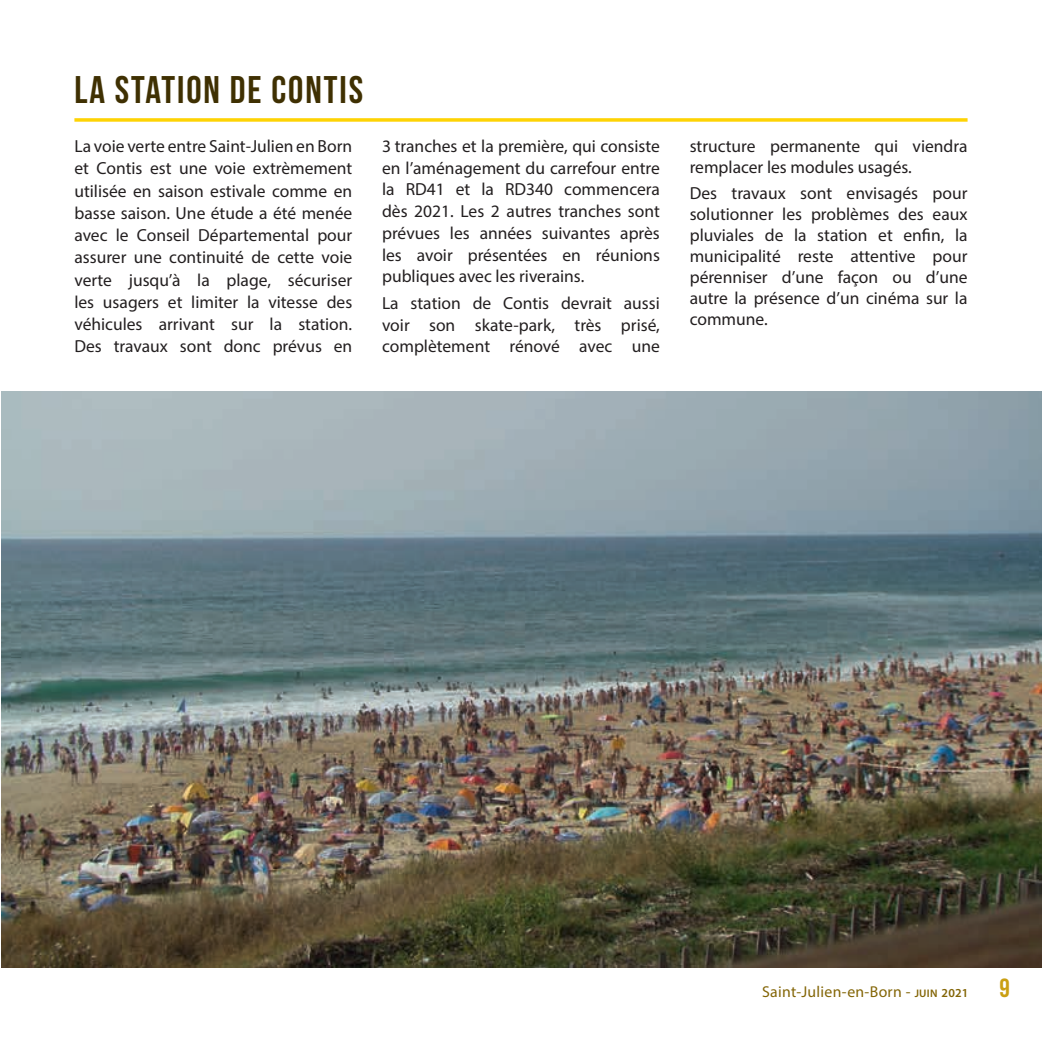
<style>
.page{position:relative;width:1042px;height:1042px;background:#fff}
.page>*{position:absolute;margin:0;border:0;box-sizing:border-box;transform-origin:0 0}
.t1{font:38.5px "Bebas Neue";letter-spacing:.05em;color:#3f3002}
.t2{font:17.5px/22.2px "Myriad Pro";color:#231f20;text-align:justify}
.t3{font:15.75px "Myriad Pro";letter-spacing:.02em;color:#836506}
.s1{font-weight:600;font-size:11.03px}
.s2{font-weight:600;font-size:12.25px}
.s3{font-family:"Bebas Neue";font-size:26.25px;color:#ca9f12}
</style>
<div class="page">
<svg style="left:74px;top:118px;width:893px;height:4px"></svg>
<img style="left:1px;top:392px;width:1041px;height:575px">
<h1 class="t1" style="left:74px;top:69px;width:290px">LA STATION DE CONTIS</h1>
<p class="t2" style="left:74px;top:135px;width:279px">La voie verte entre Saint-Julien en Born et Contis est une voie extrèmement utilisée en saison estivale comme en basse saison. Une étude a été menée avec le Conseil Départemental pour assurer une continuité de cette voie verte jusqu’à la plage, sécuriser les usagers et limiter la vitesse des véhicules arrivant sur la station.<br>Des travaux sont donc prévus en</p>
<p class="t2" style="left:382px;top:135px;width:279px;line-height:21.7px">3 tranches et la première, qui consiste en l’aménagement du carrefour entre la RD41 et la RD340 commencera dès 2021. Les 2 autres tranches sont prévues les années suivantes après les avoir présentées en réunions publiques avec les riverains.</p>
<p class="t2" style="left:382px;top:292px;width:279px;line-height:21.7px">La station de Contis devrait aussi voir son skate-park, très prisé, complètement rénové avec une</p>
<p class="t2" style="left:690px;top:135px;width:279px;line-height:21px">structure permanente qui viendra remplacer les modules usagés.</p>
<p class="t2" style="left:690px;top:182px;width:279px;line-height:21px">Des travaux sont envisagés pour solutionner les problèmes des eaux pluviales de la station et enfin, la municipalité reste attentive pour pérenniser d’une façon ou d’une autre la présence d’un cinéma sur la commune.</p>
<p class="t3" style="left:762px;top:982px;width:249px">Saint-Julien-en-Born - <span class="s1">juin</span> <span class="s2">2021</span> <span class="s3">9</span></p>
</div>
